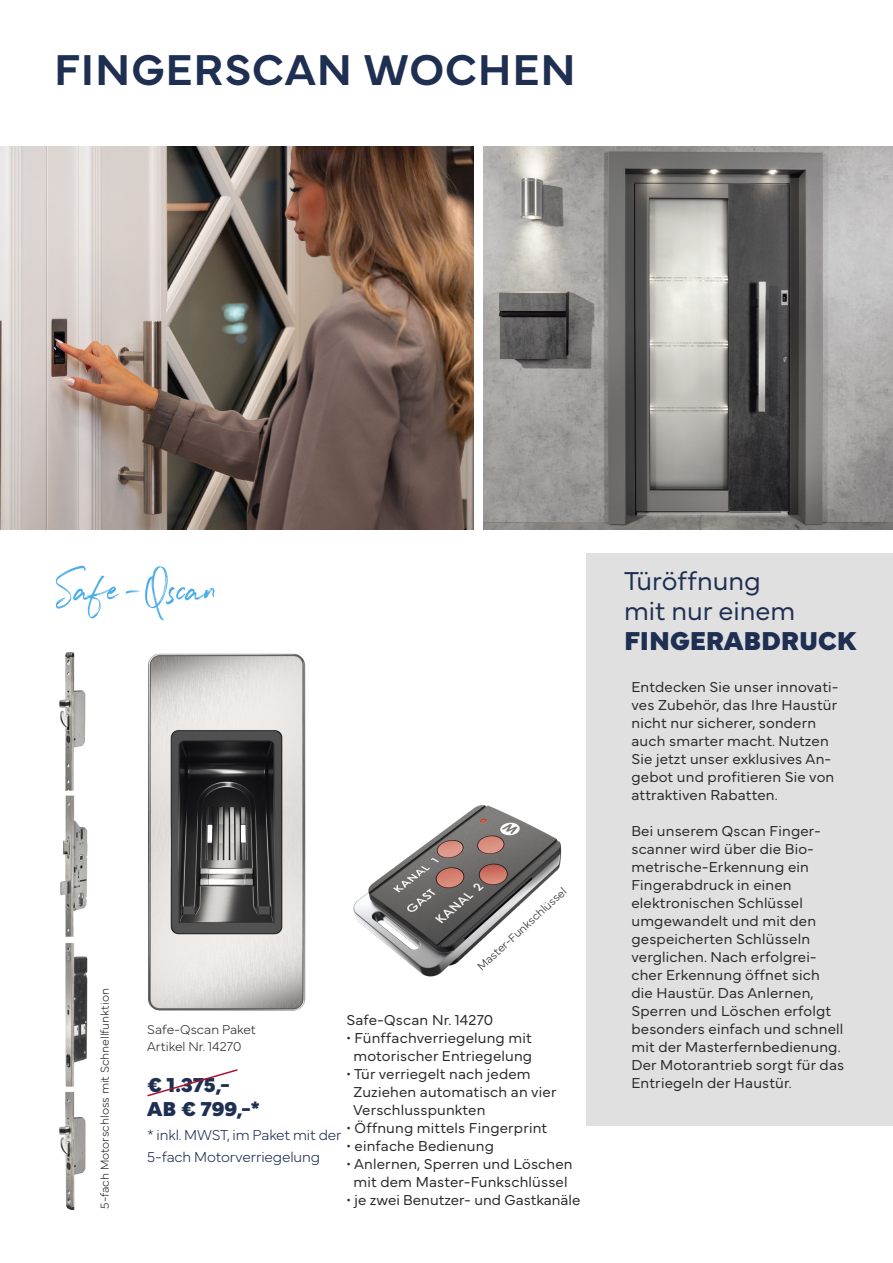
<style>
.page{position:relative;width:893px;height:1263px;background:#fff}
.page>*{position:absolute;margin:0;border:0;box-sizing:border-box;transform-origin:0 0}
.t1{font:51px "Northwell";letter-spacing:.005em;color:#4cadea}
.KT___Fließtext{font:600 45px "Mundial";letter-spacing:.02em;color:#1e2f52}
.t2{font:300 27px/30px "Mundial";color:#1e2f52}
.t3{font:900 21px "Mundial";color:#1e2f52}
.t4{font:300 15px/18px "Mundial";letter-spacing:.01em;color:#292929}
.t5{font:100 15px/22.5px "Mundial";letter-spacing:-.01em;color:#1e2f52}
.t6{font:100 13.35px "Mundial";color:#292929}
.t7{font:100 12px "Mundial";color:#292929}
.t8{font:100 11.7px "Mundial";color:#292929}
.s1{font-family:"Northwell Alt"}
.s2{font-weight:900}
</style>
<div class="page">
<div style="left:587px;top:553px;width:306px;height:572px;background:#e0e0e0"></div>
<img style="left:59px;top:652px;width:29px;height:558px">
<svg style="left:147px;top:1069px;width:91px;height:28px"></svg>
<img style="left:0;top:147px;width:474px;height:383px">
<img style="left:483px;top:147px;width:410px;height:383px">
<img style="left:353px;top:805px;width:209px;height:172px">
<img style="left:148px;top:653px;width:158px;height:358px">
<p class="KT___Fließtext" style="left:54px;top:34px;width:523px">FINGERSCAN WOCHEN</p>
<p class="t1" style="left:54px;top:552px;width:165px">Safe-Q<span class="s1">s</span>can</p>
<p class="t8" style="left:473px;top:961px;width:118px;rotate:-42deg">Master-Funkschlüssel</p>
<p class="t7" style="left:95px;top:1209px;width:222px;rotate:-90deg">5-fach Motorschloss mit Schnellfunktion</p>
<p class="t4" style="left:346px;top:1009px;width:148px">Safe-Qscan Nr. 14270</p>
<p class="t4" style="left:346px;top:1027px;width:187px;text-align:center">• Fünffachverriegelung mit motorischer Entriegelung</p>
<p class="t4" style="left:353px;top:1063px;width:205px;text-indent:-7px">• Tür verriegelt nach jedem<br>Zuziehen automatisch an vier<br>Verschlusspunkten</p>
<p class="t4" style="left:346px;top:1117px;width:202px">• Öffnung mittels Fingerprint</p>
<p class="t4" style="left:346px;top:1135px;width:149px">• einfache Bedienung</p>
<p class="t4" style="left:346px;top:1153px;width:228px">• Anlernen, Sperren und Löschen</p>
<p class="t4" style="left:353px;top:1171px;width:216px">mit dem Master-Funkschlüssel</p>
<p class="t4" style="left:346px;top:1189px;width:236px">• je zwei Benutzer- und Gastkanäle</p>
<p class="t6" style="left:147px;top:1019px;width:110px">Safe-Qscan Paket</p>
<p class="t6" style="left:147px;top:1036px;width:96px">Artikel Nr. 14270</p>
<p class="t3" style="left:147px;top:1068px;width:84px">€ 1.375,-</p>
<p class="t3" style="left:147px;top:1092px;width:114px">AB € 799,-*</p>
<p class="t5" style="left:147px;top:1122px;width:196px">* inkl. MWST, im Paket mit der<br>5-fach Motorverriegelung</p>
<p class="t2" style="left:624px;top:563px;width:234px">Türöffnung<br>mit nur einem<br><span class="s2">FINGERABDRUCK</span></p>
<p class="t4" style="left:631px;top:676px;width:209px">Entdecken Sie unser innovati&shy;ves Zubehör, das Ihre Haustür nicht nur sicherer, sondern auch smarter macht. Nutzen<br>Sie jetzt unser exklusives An&shy;gebot und profitieren Sie von attraktiven Rabatten.</p>
<p class="t4" style="left:631px;top:820px;width:214px">Bei unserem Qscan Finger&shy;scanner wird über die Bio&shy;metrische-Erkennung ein<br>Fingerabdruck in einen elektronischen Schlüssel umgewandelt und mit den gespeicherten Schlüsseln verglichen. Nach erfolgrei&shy;cher Erkennung öffnet sich die Haustür. Das Anlernen,<br>Sperren und Löschen erfolgt besonders einfach und schnell mit der Masterfernbedienung.<br>Der Motorantrieb sorgt für das<br>Entriegeln der Haustür.</p>
</div>
